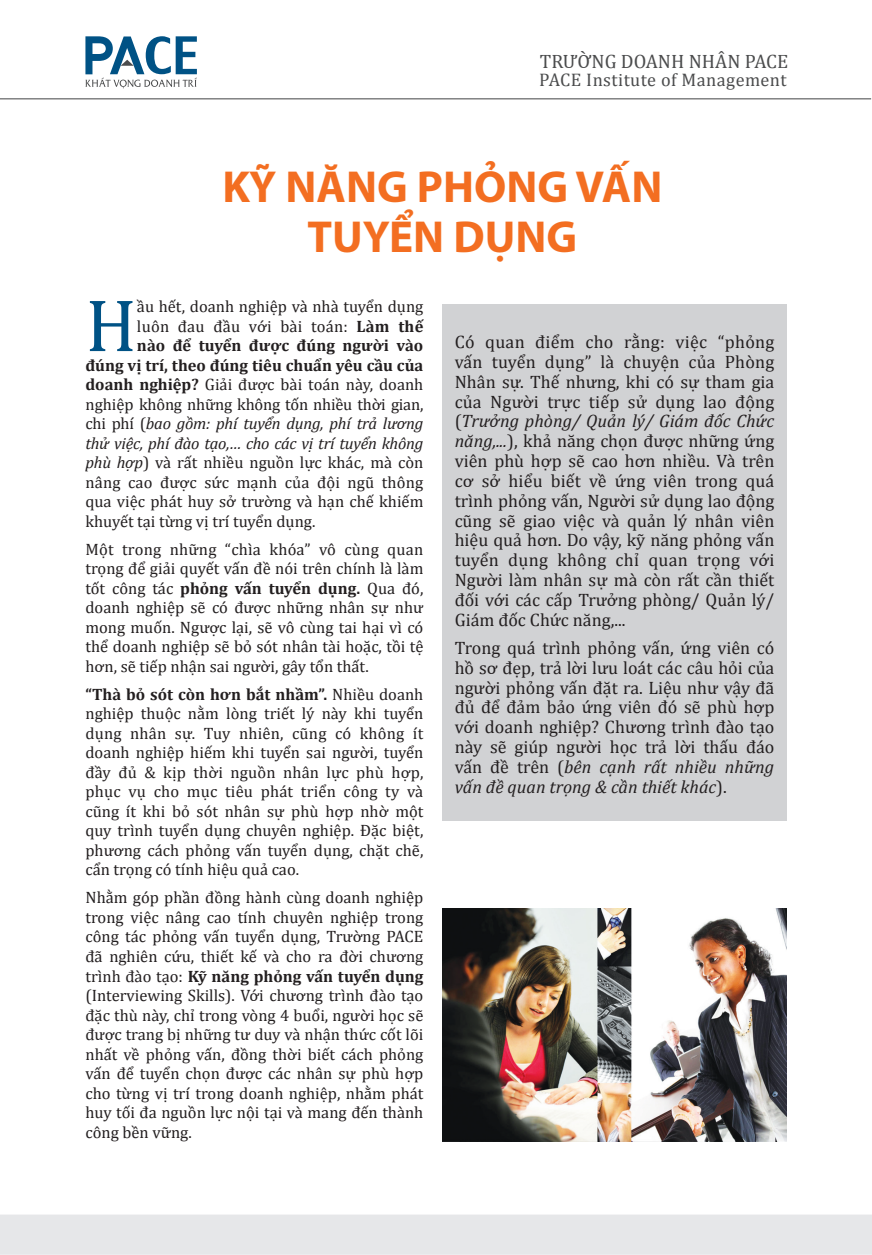
<style>
.page{position:relative;width:872px;height:1255px;background:#fff}
.page>*{position:absolute;margin:0;border:0;box-sizing:border-box;transform-origin:0 0}
.t1{font:75px "Cambria";color:#005285}
.t2{font:700 45px/49.5px "Myriad Pro";color:#f36e21;text-align:center}
.t3{font:19.35px "Cambria";color:#4b4c4d}
.t4{font:18.3px "Cambria";letter-spacing:.025em;color:#4b4c4d}
.t5{font:18px/19.8px "Cambria";color:#231f20;text-align:justify}
.t6{font:16.5px/19.5px "Cambria";color:#231f20;text-align:justify}
.t7{font:italic 16.5px "Cambria";letter-spacing:-.015em;color:#231f20}
.t8{font:700 16.5px "Cambria";color:#231f20}
.s1{font-weight:700}
.s2{font-style:normal}
.s3{font-style:italic}
</style>
<div class="page">
<div style="left:442px;top:305px;width:345px;height:516px;background:#d1d2d4"></div>
<img style="left:442px;top:908px;width:345px;height:233px">
<svg style="left:85px;top:36px;width:112px;height:52px"></svg>
<hr style="left:0;top:98px;width:871px;height:1px;background:#4b4c4d">
<div style="left:0;top:1214px;width:872px;height:40px;background:#e6e7e9"></div>
<p class="t3" style="left:540px;top:50px;width:250px">TRƯỜNG DOANH NHÂN PACE</p>
<p class="t4" style="left:539px;top:69px;width:249px">PACE Institute of Management</p>
<h2 class="t2" style="left:222px;top:161px;width:441px">KỸ NĂNG PHỎNG VẤN<br>TUYỂN DỤNG</h2>
<h1 class="t1" style="left:85px;top:281px;width:53px">H</h1>
<p class="t6" style="left:137px;top:296px;width:288px">ầu hết, doanh nghiệp và nhà tuyển dụng</p>
<p class="t6" style="left:137px;top:316px;width:288px">luôn đau đầu với bài toán: <span class="s1">Làm thế</span></p>
<p class="t8" style="left:137px;top:334px;width:288px">nào để tuyển được đúng người vào</p>
<p class="t8" style="left:85px;top:353px;width:339px">đúng vị trí, theo đúng tiêu chuẩn yêu cầu của</p>
<p class="t6" style="left:85px;top:374px;width:339px"><span class="s1">doanh nghiệp?</span> Giải được bài toán này, doanh</p>
<p class="t6" style="left:85px;top:394px;width:339px">nghiệp không những không tốn nhiều thời gian,</p>
<p class="t7" style="left:85px;top:412px;width:339px"><span class="s2">chi phí (</span>bao gồm: phí tuyển dụng, phí trả lương</p>
<p class="t7" style="left:85px;top:431px;width:339px">thử việc, phí đào tạo,… cho các vị trí tuyển không</p>
<p class="t6" style="left:85px;top:452px;width:339px"><span class="s3">phù hợp</span>) và rất nhiều nguồn lực khác, mà còn</p>
<p class="t6" style="left:85px;top:472px;width:339px">nâng cao được sức mạnh của đội ngũ thông</p>
<p class="t6" style="left:85px;top:491px;width:339px">qua việc phát huy sở trường và hạn chế khiếm</p>
<p class="t6" style="left:85px;top:511px;width:231px">khuyết tại từng vị trí tuyển dụng.</p>
<p class="t6" style="left:85px;top:539px;width:339px">Một trong những “chìa khóa” vô cùng quan trọng để giải quyết vấn đề nói trên chính là làm tốt công tác <span class="s1">phỏng vấn tuyển dụng.</span> Qua đó, doanh nghiệp sẽ có được những nhân sự như mong muốn. Ngược lại, sẽ vô cùng tai hại vì có thể doanh nghiệp sẽ bỏ sót nhân tài hoặc, tồi tệ hơn, sẽ tiếp nhận sai người, gây tổn thất.</p>
<p class="t6" style="left:85px;top:684px;width:339px"><span class="s1">“Thà bỏ sót còn hơn bắt nhầm”.</span> Nhiều doanh nghiệp thuộc nằm lòng triết lý này khi tuyển dụng nhân sự. Tuy nhiên, cũng có không ít doanh nghiệp hiếm khi tuyển sai người, tuyển đầy đủ &amp; kịp thời nguồn nhân lực phù hợp, phục vụ cho mục tiêu phát triển công ty và cũng ít khi bỏ sót nhân sự phù hợp nhờ một quy trình tuyển dụng chuyên nghiệp. Đặc biệt, phương cách phỏng vấn tuyển dụng, chặt chẽ, cẩn trọng có tính hiệu quả cao.</p>
<p class="t6" style="left:85px;top:888px;width:339px">Nhằm góp phần đồng hành cùng doanh nghiệp trong việc nâng cao tính chuyên nghiệp trong công tác phỏng vấn tuyển dụng, Trường PACE đã nghiên cứu, thiết kế và cho ra đời chương trình đào tạo: <span class="s1">Kỹ năng phỏng vấn tuyển dụng </span>(Interviewing Skills). Với chương trình đào tạo đặc thù này, chỉ trong vòng 4 buổi, người học sẽ được trang bị những tư duy và nhận thức cốt lõi nhất về phỏng vấn, đồng thời biết cách phỏng vấn để tuyển chọn được các nhân sự phù hợp cho từng vị trí trong doanh nghiệp, nhằm phát huy tối đa nguồn lực nội tại và mang đến thành công bền vững.</p>
<p class="t5" style="left:455px;top:332px;width:321px">Có quan điểm cho rằng: việc “phỏng vấn tuyển dụng” là chuyện của Phòng Nhân sự. Thế nhưng, khi có sự tham gia của Người trực tiếp sử dụng lao động (<span class="s3">Trưởng phòng/ Quản lý/ Giám đốc Chức năng,...</span>), khả năng chọn được những ứng viên phù hợp sẽ cao hơn nhiều. Và trên cơ sở hiểu biết về ứng viên trong quá trình phỏng vấn, Người sử dụng lao động cũng sẽ giao việc và quản lý nhân viên hiệu quả hơn. Do vậy, kỹ năng phỏng vấn tuyển dụng không chỉ quan trọng với Người làm nhân sự mà còn rất cần thiết đối với các cấp Trưởng phòng/ Quản lý/ Giám đốc Chức năng,...</p>
<p class="t5" style="left:455px;top:637px;width:321px">Trong quá trình phỏng vấn, ứng viên có hồ sơ đẹp, trả lời lưu loát các câu hỏi của người phỏng vấn đặt ra. Liệu như vậy đã đủ để đảm bảo ứng viên đó sẽ phù hợp với doanh nghiệp? Chương trình đào tạo này sẽ giúp người học trả lời thấu đáo vấn đề trên (<span class="s3">bên cạnh rất nhiều những vấn đề quan trọng &amp; cần thiết khác</span>).</p>
</div>
